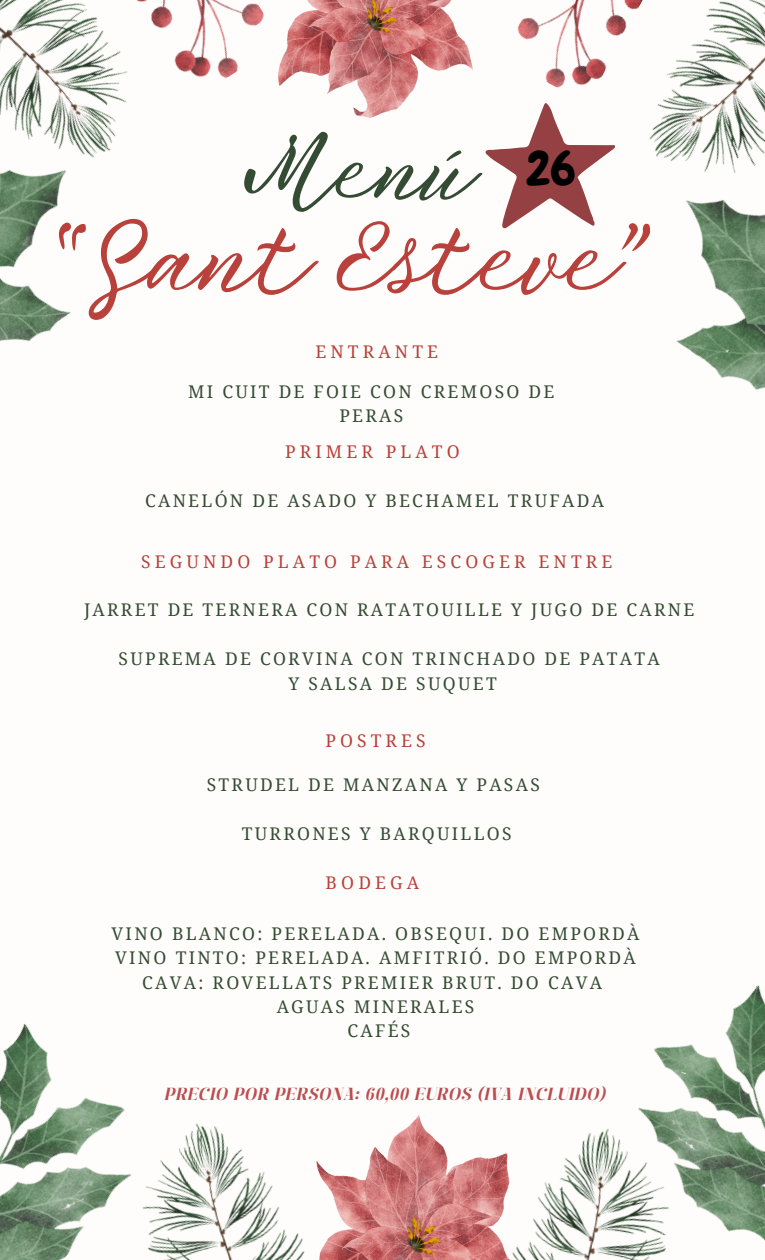
<style>
.page{position:relative;width:765px;height:1260px;background:#fffdfb}
.page>*{position:absolute;margin:0;border:0;box-sizing:border-box;transform-origin:0 0}
.t1{font:95.25px "TT Lovelies Script";color:#b9413b}
.t2{font:84.75px "TT Lovelies Script";color:#344c34}
.t3{font:48.25px "Chewy";color:#000}
.t4{font:17.5px/24.4px "Noto Serif";letter-spacing:.13em;color:#344c34;text-align:center}
.t5{font:17.5px "Noto Serif";letter-spacing:.235em;color:#b9413b}
.t6{font:17.5px "Manison 700 Semi Cond It";letter-spacing:.05em;color:#bc4d51}
</style>
<div class="page">
<img style="left:177px;top:0;width:87px;height:78px">
<img style="left:517px;top:0;width:84px;height:88px">
<img style="left:0;top:0;width:177px;height:77px">
<img style="left:163px;top:1123px;width:142px;height:137px">
<img style="left:524px;top:1129px;width:89px;height:131px">
<img style="left:601px;top:0;width:164px;height:106px">
<img style="left:278px;top:0;width:195px;height:117px">
<img style="left:316px;top:1116px;width:208px;height:144px">
<img style="left:0;top:1023px;width:163px;height:237px">
<img style="left:613px;top:985px;width:152px;height:275px">
<img style="left:649px;top:106px;width:116px;height:284px">
<img style="left:0;top:77px;width:127px;height:265px">
<svg style="left:485px;top:102px;width:130px;height:127px"></svg>
<p class="t2" style="left:241px;top:114px;width:230px">Menú</p>
<p class="t3" style="left:526px;top:138px;width:51px">26</p>
<h1 class="t1" style="left:49px;top:195px;width:607px">“Sant Esteve”</h1>
<p class="t5" style="left:315px;top:339px;width:124px">ENTRANTE</p>
<p class="t4" style="left:188px;top:379px;width:368px">MI CUIT DE FOIE CON CREMOSO DE<br>PERAS</p>
<p class="t5" style="left:285px;top:439px;width:176px">PRIMER PLATO</p>
<p class="t4" style="left:145px;top:488px;width:460px">CANELÓN DE ASADO Y BECHAMEL TRUFADA</p>
<p class="t5" style="left:141px;top:549px;width:473px">SEGUNDO PLATO PARA ESCOGER ENTRE</p>
<p class="t4" style="left:84px;top:597px;width:612px">JARRET DE TERNERA CON RATATOUILLE Y JUGO DE CARNE</p>
<p class="t4" style="left:119px;top:646px;width:543px">SUPREMA DE CORVINA CON TRINCHADO DE PATATA</p>
<p class="t4" style="left:288px;top:671px;width:210px">Y SALSA DE SUQUET</p>
<p class="t5" style="left:325px;top:729px;width:102px">POSTRES</p>
<p class="t4" style="left:207px;top:772px;width:335px">STRUDEL DE MANZANA Y PASAS</p>
<p class="t4" style="left:242px;top:821px;width:271px">TURRONES Y BARQUILLOS</p>
<p class="t5" style="left:326px;top:871px;width:95px">BODEGA</p>
<h3 class="t4" style="left:112px;top:921px;width:529px">VINO BLANCO: PERELADA. OBSEQUI. DO EMPORDÀ<br>VINO TINTO: PERELADA. AMFITRIÓ. DO EMPORDÀ<br>CAVA: ROVELLATS PREMIER BRUT. DO CAVA</h3>
<p class="t4" style="left:277px;top:994px;width:199px">AGUAS MINERALES</p>
<p class="t4" style="left:348px;top:1018px;width:64px">CAFÉS</p>
<p class="t6" style="left:164px;top:1083px;width:442px">PRECIO POR PERSONA: 60,00 EUROS (IVA INCLUIDO)</p>
</div>
